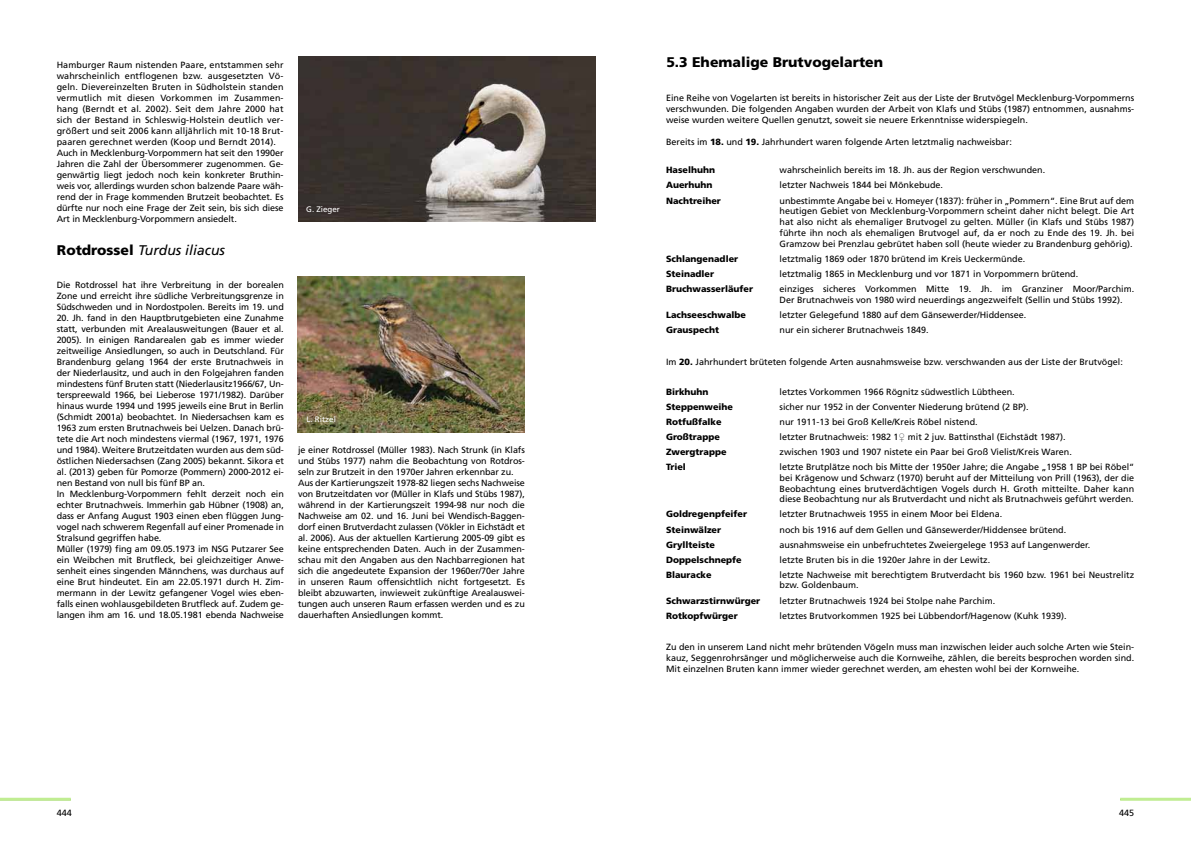
<style>
.page{position:relative;width:1191px;height:842px;background:#fff}
.page>*{position:absolute;margin:0;border:0;box-sizing:border-box;transform-origin:0 0}
.t1{font:900 14px "Frutiger";color:#000}
.t2{font:italic 14px "Frutiger";color:#000}
.t3{font:9px/11px "Frutiger";letter-spacing:-.01em;color:#000;text-align:justify}
.t4{font:9px/11px "Frutiger";letter-spacing:.01em;color:#000}
.t5{font:900 9px "Frutiger";color:#000}
.t6{font:8px "Frutiger";color:#fff}
.s1{font-weight:900;font-style:normal}
.s2{font-weight:900}
.s3{font-family:"Arial"}
</style>
<div class="page">
<img style="left:298px;top:57px;width:297px;height:165px">
<img style="left:298px;top:277px;width:226px;height:155px">
<hr style="left:0;top:798px;width:71px;height:3px;background:#c0ed92">
<hr style="left:1120px;top:798px;width:71px;height:3px;background:#c0ed92">
<p class="t4" style="left:57px;top:60px;width:228px">Hamburger Raum nistenden Paare, entstammen sehr wahrscheinlich entflogenen bzw. ausgesetzten Vö&shy;geln. Dievereinzelten Bruten in Südholstein standen vermutlich mit diesen Vorkommen im Zusammen&shy;hang (Berndt et al. 2002). Seit dem Jahre 2000 hat sich der Bestand in Schleswig-Holstein deutlich ver&shy;größert und seit 2006 kann alljährlich mit 10-18 Brut&shy;paaren gerechnet werden (Koop und Berndt 2014).<br>Auch in Mecklenburg-Vorpommern hat seit den 1990er Jahren die Zahl der Übersommerer zugenommen. Ge&shy;genwärtig liegt jedoch noch kein konkreter Bruthin&shy;weis vor, allerdings wurden schon balzende Paare wäh&shy;rend der in Frage kommenden Brutzeit beobachtet. Es dürfte nur noch eine Frage der Zeit sein, bis sich diese Art in Mecklenburg-Vorpommern ansiedelt.</p>
<h1 class="t2" style="left:57px;top:244px;width:169px"><span class="s1">Rotdrossel</span> Turdus iliacus</h1>
<p class="t3" style="left:57px;top:280px;width:229px">Die Rotdrossel hat ihre Verbreitung in der borealen Zone und erreicht ihre südliche Verbreitungsgrenze in Südschweden und in Nordostpolen. Bereits im 19. und</p>
<p class="t3" style="left:57px;top:313px;width:229px;text-align:left">20. Jh. fand in den Hauptbrutgebieten eine Zunahme statt, verbunden mit Arealausweitungen (Bauer et al.<br>2005). In einigen Randarealen gab es immer wieder zeitweilige Ansiedlungen, so auch in Deutschland. Für Brandenburg gelang 1964 der erste Brutnachweis in der Niederlausitz, und auch in den Folgejahren fanden mindestens fünf Bruten statt (Niederlausitz1966/67, Un&shy;terspreewald 1966, bei Lieberose 1971/1982). Darüber hinaus wurde 1994 und 1995 jeweils eine Brut in Berlin (Schmidt 2001a) beobachtet. In Niedersachsen kam es 1963 zum ersten Brutnachweis bei Uelzen. Danach brü&shy;tete die Art noch mindestens viermal (1967, 1971, 1976 und 1984). Weitere Brutzeitdaten wurden aus dem süd&shy;östlichen Niedersachsen (Zang 2005) bekannt. Sikora et al. (2013) geben für Pomorze (Pommern) 2000-2012 ei&shy;nen Bestand von null bis fünf BP an.<br>In Mecklenburg-Vorpommern fehlt derzeit noch ein echter Brutnachweis. Immerhin gab Hübner (1908) an, dass er Anfang August 1903 einen eben flüggen Jung&shy;vogel nach schwerem Regenfall auf einer Promenade in Stralsund gegriffen habe.<br>Müller (1979) fing am 09.05.1973 im NSG Putzarer See ein Weibchen mit Brutfleck, bei gleichzeitiger Anwe&shy;senheit eines singenden Männchens, was durchaus auf eine Brut hindeutet. Ein am 22.05.1971 durch H. Zim&shy;mermann in der Lewitz gefangener Vogel wies eben&shy;falls einen wohlausgebildeten Brutfleck auf. Zudem ge&shy;langen ihm am 16. und 18.05.1981 ebenda Nachweise</p>
<p class="t6" style="left:306px;top:206px;width:35px">G. Zieger</p>
<p class="t6" style="left:306px;top:416px;width:31px">L. Ritzel</p>
<p class="t3" style="left:298px;top:445px;width:228px;text-align:left">je einer Rotdrossel (Müller 1983). Nach Strunk (in Klafs und Stübs 1977) nahm die Beobachtung von Rotdros&shy;seln zur Brutzeit in den 1970er Jahren erkennbar zu.<br>Aus der Kartierungszeit 1978-82 liegen sechs Nachweise von Brutzeitdaten vor (Müller in Klafs und Stübs 1987), während in der Kartierungszeit 1994-98 nur noch die Nachweise am 02. und 16. Juni bei Wendisch-Baggen&shy;dorf einen Brutverdacht zulassen (Vökler in Eichstädt et al. 2006). Aus der aktuellen Kartierung 2005-09 gibt es keine entsprechenden Daten. Auch in der Zusammen&shy;schau mit den Angaben aus den Nachbarregionen hat sich die angedeutete Expansion der 1960er/70er Jahre in unseren Raum offensichtlich nicht fortgesetzt. Es bleibt abzuwarten, inwieweit zukünftige Arealauswei&shy;tungen auch unseren Raum erfassen werden und es zu dauerhaften Ansiedlungen kommt.</p>
<h1 class="t1" style="left:666px;top:57px;width:218px">5.3 Ehemalige Brutvogelarten</h1>
<p class="t3" style="left:666px;top:93px;width:470px">Eine Reihe von Vogelarten ist bereits in historischer Zeit aus der Liste der Brutvögel Mecklenburg-Vorpommerns verschwunden. Die folgenden Angaben wurden der Arbeit von Klafs und Stübs (1987) entnommen, ausnahms&shy;weise wurden weitere Quellen genutzt, soweit sie neuere Erkenntnisse widerspiegeln.</p>
<p class="t3" style="left:666px;top:137px;width:347px">Bereits im <span class="s2">18.</span> und <span class="s2">19.</span> Jahrhundert waren folgende Arten letztmalig nachweisbar:</p>
<p class="t5" style="left:666px;top:167px;width:51px">Haselhuhn</p>
<p class="t3" style="left:779px;top:165px;width:267px">wahrscheinlich bereits im 18. Jh. aus der Region verschwunden.</p>
<p class="t5" style="left:666px;top:182px;width:48px">Auerhuhn</p>
<p class="t3" style="left:779px;top:181px;width:165px">letzter Nachweis 1844 bei Mönkebude.</p>
<p class="t5" style="left:666px;top:197px;width:56px">Nachtreiher</p>
<p class="t3" style="left:779px;top:196px;width:356px">unbestimmte Angabe bei v. Homeyer (1837): früher in „Pommern“. Eine Brut auf dem heutigen Gebiet von Mecklenburg-Vorpommern scheint daher nicht belegt. Die Art hat also nicht als ehemaliger Brutvogel zu gelten. Müller (in Klafs und Stübs 1987) führte ihn noch als ehemaligen Brutvogel auf, da er noch zu Ende des 19. Jh. bei Gramzow bei Prenzlau gebrütet haben soll (heute wieder zu Brandenburg gehörig).</p>
<p class="t5" style="left:666px;top:255px;width:74px">Schlangenadler</p>
<p class="t3" style="left:779px;top:254px;width:247px">letztmalig 1869 oder 1870 brütend im Kreis Ueckermünde.</p>
<p class="t5" style="left:666px;top:270px;width:50px">Steinadler</p>
<p class="t3" style="left:779px;top:269px;width:300px">letztmalig 1865 in Mecklenburg und vor 1871 in Vorpommern brütend.</p>
<p class="t5" style="left:666px;top:285px;width:88px">Bruchwasserläufer</p>
<p class="t3" style="left:779px;top:284px;width:356px">einziges sicheres Vorkommen Mitte 19. Jh. im Granziner Moor/Parchim.<br>Der Brutnachweis von 1980 wird neuerdings angezweifelt (Sellin und Stübs 1992).</p>
<p class="t5" style="left:666px;top:311px;width:82px">Lachseeschwalbe</p>
<p class="t3" style="left:779px;top:310px;width:248px">letzter Gelegefund 1880 auf dem Gänsewerder/Hiddensee.</p>
<p class="t5" style="left:666px;top:326px;width:55px">Grauspecht</p>
<p class="t3" style="left:779px;top:325px;width:151px">nur ein sicherer Brutnachweis 1849.</p>
<p class="t3" style="left:666px;top:357px;width:458px">Im <span class="s2">20.</span> Jahrhundert brüteten folgende Arten ausnahmsweise bzw. verschwanden aus der Liste der Brutvögel:</p>
<p class="t5" style="left:666px;top:388px;width:44px">Birkhuhn</p>
<p class="t3" style="left:779px;top:387px;width:237px">letztes Vorkommen 1966 Rögnitz südwestlich Lübtheen.</p>
<p class="t5" style="left:666px;top:403px;width:69px">Steppenweihe</p>
<p class="t3" style="left:779px;top:402px;width:251px">sicher nur 1952 in der Conventer Niederung brütend (2 BP).</p>
<p class="t5" style="left:666px;top:418px;width:57px">Rotfußfalke</p>
<p class="t3" style="left:779px;top:417px;width:200px">nur 1911-13 bei Groß Kelle/Kreis Röbel nistend.</p>
<p class="t5" style="left:666px;top:433px;width:55px">Großtrappe</p>
<p class="t3" style="left:779px;top:432px;width:288px">letzter Brutnachweis: 1982 1<span class="s3">-</span> mit 2 juv. Battinsthal (Eichstädt 1987).</p>
<p class="t5" style="left:666px;top:448px;width:62px">Zwergtrappe</p>
<p class="t3" style="left:779px;top:447px;width:294px">zwischen 1903 und 1907 nistete ein Paar bei Groß Vielist/Kreis Waren.</p>
<p class="t5" style="left:666px;top:463px;width:21px">Triel</p>
<p class="t3" style="left:779px;top:462px;width:356px">letzte Brutplätze noch bis Mitte der 1950er Jahre; die Angabe „1958 1 BP bei Röbel“ bei Krägenow und Schwarz (1970) beruht auf der Mitteilung von Prill (1963), der die Beobachtung eines brutverdächtigen Vogels durch H. Groth mitteilte. Daher kann diese Beobachtung nur als Brutverdacht und nicht als Brutnachweis geführt werden.</p>
<p class="t5" style="left:666px;top:511px;width:82px">Goldregenpfeifer</p>
<p class="t3" style="left:779px;top:509px;width:224px">letzter Brutnachweis 1955 in einem Moor bei Eldena.</p>
<p class="t5" style="left:666px;top:526px;width:56px">Steinwälzer</p>
<p class="t3" style="left:779px;top:525px;width:288px">noch bis 1916 auf dem Gellen und Gänsewerder/Hiddensee brütend.</p>
<p class="t5" style="left:666px;top:541px;width:51px">Gryllteiste</p>
<p class="t3" style="left:779px;top:540px;width:312px">ausnahmsweise ein unbefruchtetes Zweiergelege 1953 auf Langenwerder.</p>
<p class="t5" style="left:666px;top:556px;width:77px">Doppelschnepfe</p>
<p class="t3" style="left:779px;top:555px;width:212px">letzte Bruten bis in die 1920er Jahre in der Lewitz.</p>
<p class="t5" style="left:666px;top:571px;width:47px">Blauracke</p>
<p class="t3" style="left:779px;top:570px;width:356px">letzte Nachweise mit berechtigtem Brutverdacht bis 1960 bzw. 1961 bei Neustrelitz bzw. Goldenbaum.</p>
<p class="t5" style="left:666px;top:597px;width:96px">Schwarzstirnwürger</p>
<p class="t3" style="left:779px;top:596px;width:217px">letzter Brutnachweis 1924 bei Stolpe nahe Parchim.</p>
<p class="t5" style="left:666px;top:612px;width:73px">Rotkopfwürger</p>
<p class="t3" style="left:779px;top:611px;width:289px">letztes Brutvorkommen 1925 bei Lübbendorf/Hagenow (Kuhk 1939).</p>
<p class="t3" style="left:666px;top:642px;width:470px">Zu den in unserem Land nicht mehr brütenden Vögeln muss man inzwischen leider auch solche Arten wie Stein&shy;kauz, Seggenrohrsänger und möglicherweise auch die Kornweihe, zählen, die bereits besprochen worden sind.<br>Mit einzelnen Bruten kann immer wieder gerechnet werden, am ehesten wohl bei der Kornweihe.</p>
<p class="t3" style="left:57px;top:808px;width:17px">444</p>
<p class="t3" style="left:1119px;top:808px;width:17px">445</p>
</div>
